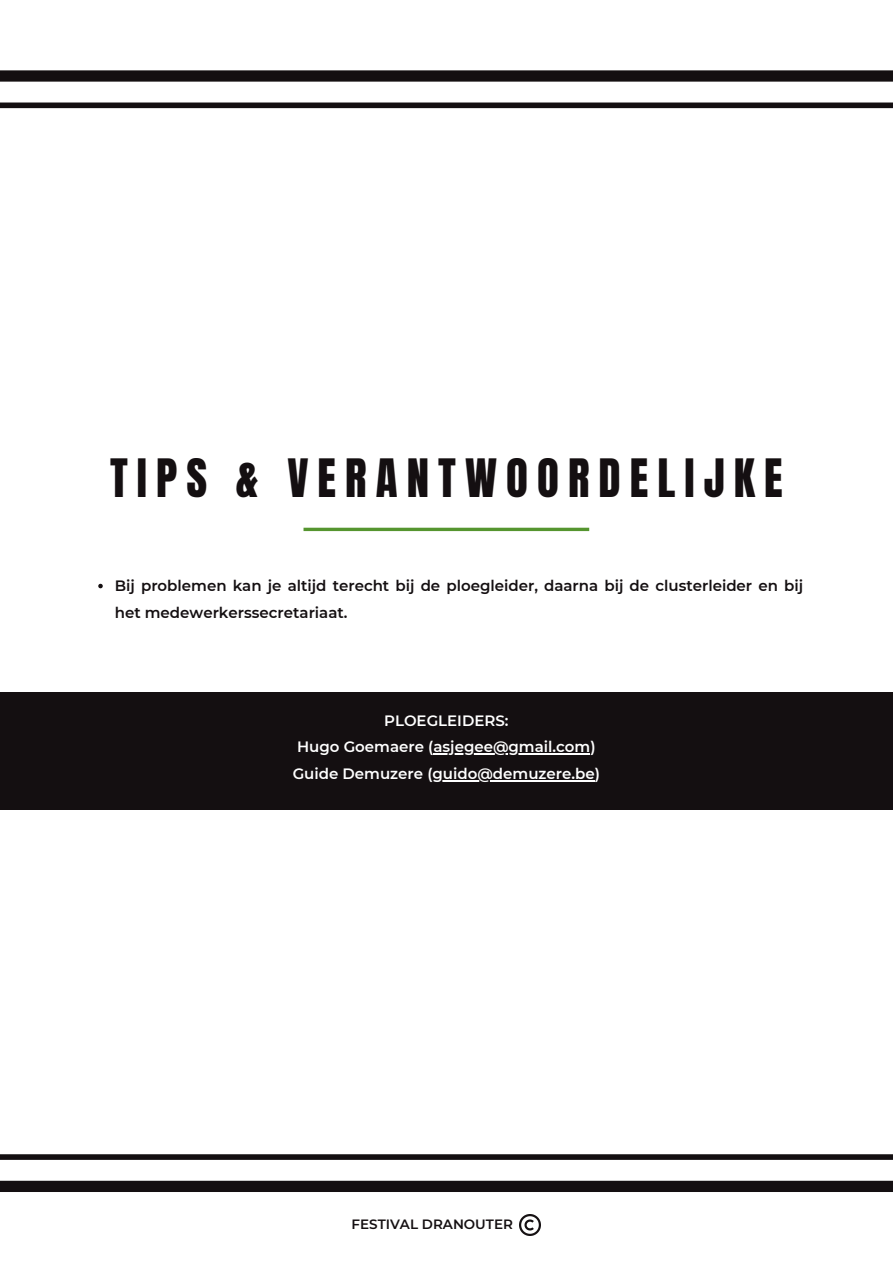
<style>
.page{position:relative;width:893px;height:1264px;background:#fff}
.page>*{position:absolute;margin:0;border:0;box-sizing:border-box;transform-origin:0 0}
.t1{font:45px "Anton";letter-spacing:.2em;color:#140f11}
.t2{font:600 15px/27px "Montserrat";color:#140f11}
.t3{font:600 15px/27px "Montserrat";color:#fff;text-align:center}
.t4{font:600 13.5px "Montserrat";color:#140f11}
</style>
<div class="page">
<div style="left:0;top:70px;width:892px;height:12px;background:#140f11"></div>
<div style="left:0;top:102px;width:892px;height:6px;background:#140f11"></div>
<img style="left:519px;top:1214px;width:21px;height:21px">
<div style="left:0;top:1180px;width:892px;height:11px;background:#140f11"></div>
<div style="left:0;top:1154px;width:892px;height:5px;background:#140f11"></div>
<svg style="left:303px;top:527px;width:286px;height:4px"></svg>
<div style="left:0;top:691px;width:892px;height:118px;background:#140f11"></div>
<svg style="left:98px;top:584px;width:5px;height:4px"></svg>
<hr style="left:433px;top:753px;width:157px;height:1px;background:#fff">
<hr style="left:432px;top:780px;width:162px;height:1px;background:#fff">
<h1 class="t1" style="left:110px;top:446px;width:674px">TIPS &amp; VERANTWOORDELIJKE</h1>
<p class="t2" style="left:115px;top:571px;width:690px">Bij problemen kan je altijd terecht bij de ploegleider, daarna bij de clusterleider en bij het medewerkerssecretariaat.</p>
<p class="t3" style="left:293px;top:706px;width:309px">PLOEGLEIDERS:<br>Hugo Goemaere (asjegee@gmail.com)<br>Guide Demuzere (guido@demuzere.be)</p>
<p class="t4" style="left:351px;top:1215px;width:163px">FESTIVAL DRANOUTER</p>
</div>
